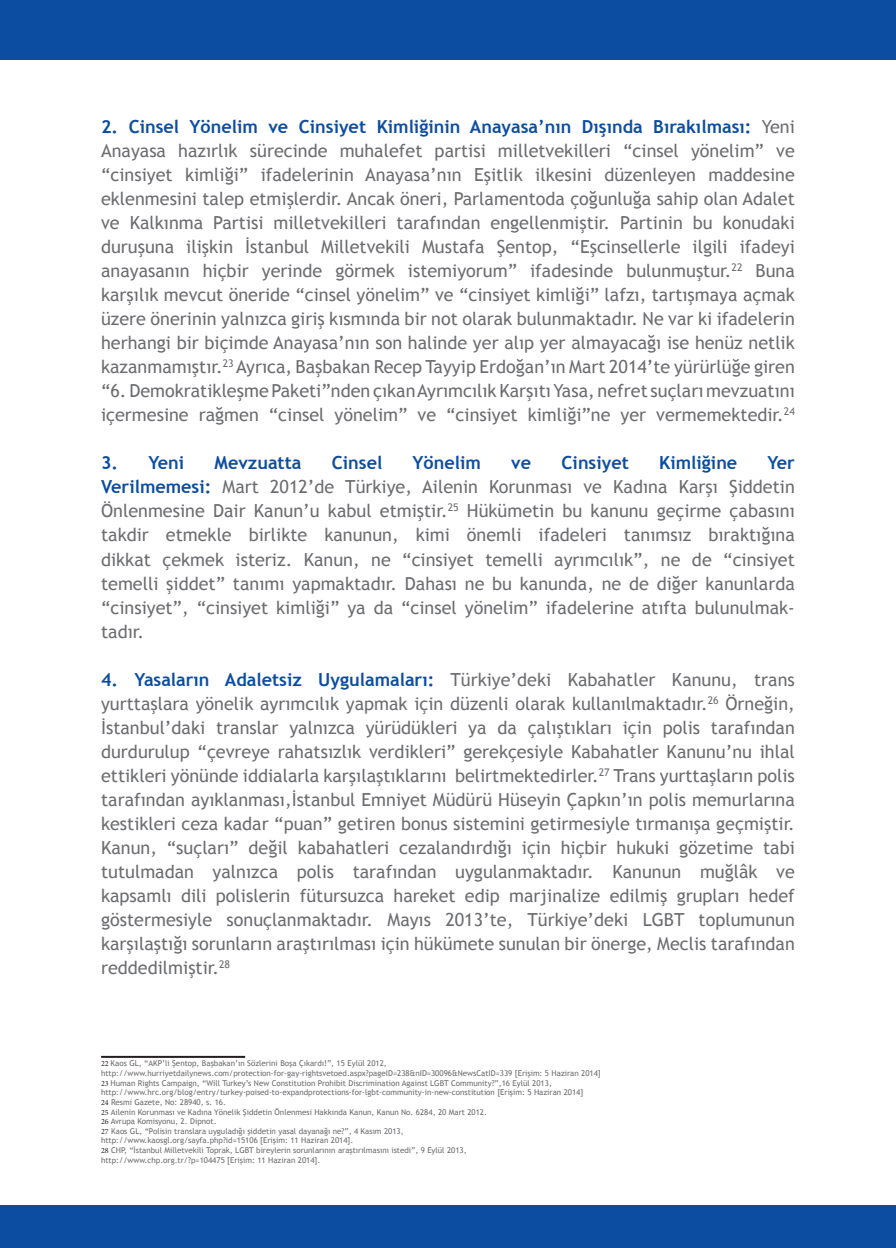
<style>
.page{position:relative;width:896px;height:1248px;background:#fff}
.page>*{position:absolute;margin:0;border:0;box-sizing:border-box;transform-origin:0 0}
.t1{font:18px/24px "Trebuchet MS";color:#6c6d70}
.t2{font:700 18px "Trebuchet MS";color:#0d4da1}
.t3{font:8px "Trebuchet MS";color:#6c6d70}
.s1{font-weight:400;color:#6c6d70}
.s2{font-weight:700;color:#0d4da1}
.s3{font-family:"Minion Pro";color:#231f20}
</style>
<div class="page">
<div style="left:0;top:0;width:896px;height:60px;background:#0d4da1"></div>
<div style="left:0;top:1204px;width:896px;height:43px;background:#0d4da1"></div>
<hr style="left:101px;top:1055px;width:144px;height:2px;background:#231f20">
<p class="t2" style="left:101px;top:116px;width:695px">2. Cinsel Yönelim ve Cinsiyet Kimliğinin Anayasa’nın Dışında Bırakılması: <span class="s1">Yeni</span></p>
<p class="t1" style="left:101px;top:139px;width:695px">Anayasa hazırlık sürecinde muhalefet partisi milletvekilleri “cinsel yönelim” ve</p>
<p class="t1" style="left:101px;top:163px;width:695px">“cinsiyet kimliği” ifadelerinin Anayasa’nın Eşitlik ilkesini düzenleyen maddesine</p>
<p class="t1" style="left:101px;top:187px;width:695px">eklenmesini talep etmişlerdir. Ancak öneri, Parlamentoda çoğunluğa sahip olan Adalet ve Kalkınma Partisi milletvekilleri tarafından engellenmiştir. Partinin bu konudaki</p>
<p class="t1" style="left:101px;top:235px;width:695px">duruşuna ilişkin İstanbul Milletvekili Mustafa Şentop, “Eşcinsellerle ilgili ifadeyi</p>
<p class="t1" style="left:101px;top:259px;width:695px;text-align:justify">anayasanın hiçbir yerinde görmek istemiyorum” ifadesinde bulunmuştur.<sup>22</sup> Buna karşılık mevcut öneride “cinsel yönelim” ve “cinsiyet kimliği” lafzı, tartışmaya açmak üzere önerinin yalnızca giriş kısmında bir not olarak bulunmaktadır. Ne var ki ifadelerin</p>
<p class="t1" style="left:101px;top:331px;width:695px;text-align:justify">herhangi bir biçimde Anayasa’nın son halinde yer alıp yer almayacağı ise henüz netlik kazanmamıştır.<sup>23</sup> Ayrıca, Başbakan Recep Tayyip Erdoğan’ın Mart 2014’te yürürlüğe giren “6. Demokratikleşme Paketi”nden çıkan Ayrımcılık Karşıtı Yasa, nefret suçları mevzuatını içermesine rağmen “cinsel yönelim” ve “cinsiyet kimliği”ne yer vermemektedir.<sup>24</sup></p>
<p class="t2" style="left:101px;top:452px;width:85px">3. Yeni</p>
<p class="t2" style="left:215px;top:452px;width:88px">Mevzuatta</p>
<p class="t2" style="left:332px;top:452px;width:52px">Cinsel</p>
<p class="t2" style="left:412px;top:452px;width:70px">Yönelim</p>
<p class="t2" style="left:511px;top:452px;width:21px">ve</p>
<p class="t2" style="left:561px;top:452px;width:69px">Cinsiyet</p>
<p class="t2" style="left:659px;top:452px;width:79px">Kimliğine</p>
<p class="t2" style="left:767px;top:452px;width:29px">Yer</p>
<p class="t1" style="left:101px;top:475px;width:695px"><span class="s2">Verilmemesi:</span> Mart 2012’de Türkiye, Ailenin Korunması ve Kadına Karşı Şiddetin</p>
<p class="t1" style="left:101px;top:499px;width:695px">Önlenmesine Dair Kanun’u kabul etmiştir.<sup>25</sup> Hükümetin bu kanunu geçirme çabasını takdir etmekle birlikte kanunun, kimi önemli ifadeleri tanımsız bıraktığına</p>
<p class="t1" style="left:101px;top:547px;width:695px">dikkat çekmek isteriz. Kanun, ne “cinsiyet temelli ayrımcılık”, ne de “cinsiyet</p>
<p class="t1" style="left:101px;top:571px;width:695px">temelli şiddet” tanımı yapmaktadır. Dahası ne bu kanunda, ne de diğer kanunlarda</p>
<p class="t1" style="left:101px;top:595px;width:695px">“cinsiyet”, “cinsiyet kimliği” ya da “cinsel yönelim” ifadelerine atıfta bulunulmak&shy;tadır.</p>
<p class="t1" style="left:101px;top:667px;width:695px"><span class="s2">4. Yasaların Adaletsiz Uygulamaları:</span> Türkiye’deki Kabahatler Kanunu, trans</p>
<p class="t1" style="left:101px;top:691px;width:695px">yurttaşlara yönelik ayrımcılık yapmak için düzenli olarak kullanılmaktadır.<sup>26</sup> Örneğin,<br>İstanbul’daki translar yalnızca yürüdükleri ya da çalıştıkları için polis tarafından</p>
<p class="t1" style="left:101px;top:739px;width:695px;text-align:justify">durdurulup “çevreye rahatsızlık verdikleri” gerekçesiyle Kabahatler Kanunu’nu ihlal ettikleri yönünde iddialarla karşılaştıklarını belirtmektedirler.<sup>27</sup> Trans yurttaşların polis tarafından ayıklanması,İstanbul Emniyet Müdürü Hüseyin Çapkın’ın polis memurlarına kestikleri ceza kadar “puan” getiren bonus sistemini getirmesiyle tırmanışa geçmiştir.<br>Kanun, “suçları” değil kabahatleri cezalandırdığı için hiçbir hukuki gözetime tabi</p>
<p class="t1" style="left:101px;top:859px;width:695px">tutulmadan yalnızca polis tarafından uygulanmaktadır. Kanunun muğlâk ve</p>
<p class="t1" style="left:101px;top:883px;width:695px">kapsamlı dili polislerin fütursuzca hareket edip marjinalize edilmiş grupları hedef</p>
<p class="t1" style="left:101px;top:907px;width:695px">göstermesiyle sonuçlanmaktadır. Mayıs 2013’te, Türkiye’deki LGBT toplumunun karşılaştığı sorunların araştırılması için hükümete sunulan bir önerge, Meclis tarafından</p>
<p class="t1" style="left:101px;top:955px;width:130px">reddedilmiştir.<sup>28</sup></p>
<p class="t3" style="left:101px;top:1058px;width:287px"><span class="s3">22</span> Kaos GL, “AKP’li Şentop, Başbakan’ın Sözlerini Boşa Çıkardı!”, 15 Eylül 2012,</p>
<p class="t3" style="left:101px;top:1068px;width:501px">http://www.hurriyetdailynews.com/protection-for-gay-rightsvetoed.aspx?pageID=238&amp;nID=30096&amp;NewsCatID=339 [Erişim: 5 Haziran 2014]</p>
<p class="t3" style="left:101px;top:1078px;width:452px"><span class="s3">23</span> Human Rights Campaign, “Will Turkey’s New Constitution Prohibit Discrimination Against LGBT Community?”,16 Eylül 2013,</p>
<p class="t3" style="left:101px;top:1087px;width:484px">http://www.hrc.org/blog/entry/turkey-poised-to-expandprotections-for-lgbt-community-in-new-constitution [Erişim: 5 Haziran 2014]</p>
<p class="t3" style="left:101px;top:1097px;width:126px"><span class="s3">24</span> Resmi Gazete, No: 28940, s. 16.</p>
<p class="t3" style="left:101px;top:1106px;width:387px"><span class="s3">25</span> Ailenin Korunması ve Kadına Yönelik Şiddetin Önlenmesi Hakkında Kanun, Kanun No. 6284, 20 Mart 2012.</p>
<p class="t3" style="left:101px;top:1116px;width:117px"><span class="s3">26</span> Avrupa Komisyonu, 2. Dipnot.</p>
<p class="t3" style="left:101px;top:1126px;width:304px"><span class="s3">27</span> Kaos GL, “Polisin translara uyguladığı şiddetin yasal dayanağı ne?”, 4 Kasım 2013,</p>
<p class="t3" style="left:101px;top:1135px;width:254px">http://www.kaosgl.org/sayfa.php?id=15106 [Erişim: 11 Haziran 2014].</p>
<p class="t3" style="left:101px;top:1145px;width:367px"><span class="s3">28</span> CHP, “İstanbul Milletvekili Toprak, LGBT bireylerin sorunlarının araştırılmasını istedi”, 9 Eylül 2013,</p>
<p class="t3" style="left:101px;top:1154px;width:221px">http://www.chp.org.tr/?p=104475 [Erişim: 11 Haziran 2014].</p>
</div>
